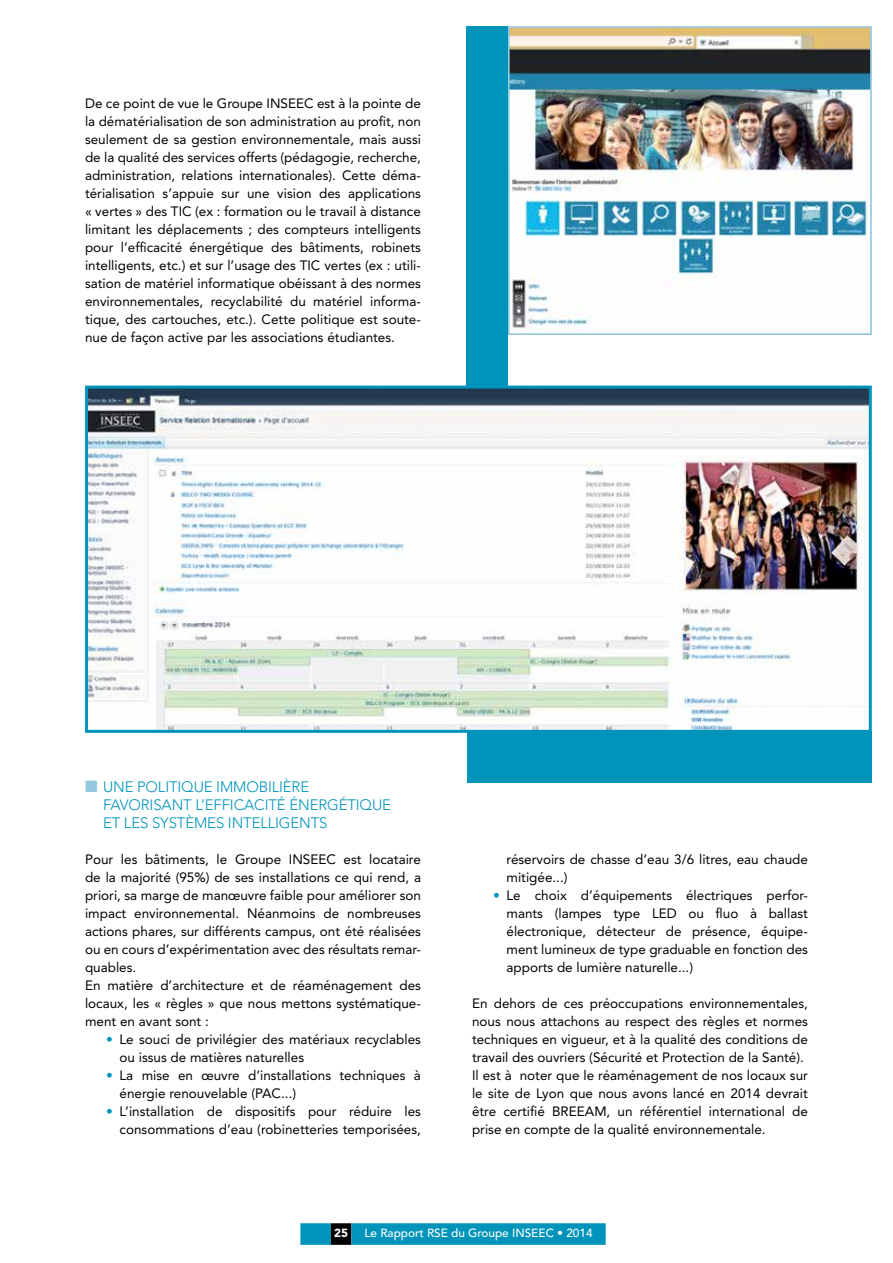
<style>
.page{position:relative;width:893px;height:1263px;background:#fff}
.page>*{position:absolute;margin:0;border:0;box-sizing:border-box;transform-origin:0 0}
.t1{font:300 15px/18px "Avenir LT Std";letter-spacing:-.01em;color:#0094bb}
.t2{font:13.5px/18px "Avenir LT Std";color:#000}
.t3{font:500 11.7px "Avenir LT Std";color:#fff}
.t4{font:900 11.7px "Avenir LT Std";color:#fff}
.s1{color:#95c8dd}
.s2{color:#0094bb}
</style>
<div class="page">
<div style="left:300px;top:1223px;width:31px;height:22px;background:#0094bb"></div>
<div style="left:331px;top:1223px;width:20px;height:22px;background:#000"></div>
<div style="left:351px;top:1223px;width:255px;height:22px;background:#0094bb"></div>
<img style="left:511px;top:29px;width:358px;height:302px">
<div style="left:508px;top:26px;width:364px;height:309px;border:2px solid #95c8dd"></div>
<img style="left:89px;top:390px;width:779px;height:339px">
<div style="left:85px;top:386px;width:787px;height:347px;border:3px solid #0094bb"></div>
<div style="left:467px;top:731px;width:405px;height:52px;background:#0094bb"></div>
<div style="left:467px;top:26px;width:41px;height:360px;background:#0094bb"></div>
<p class="t2" style="left:85px;top:94px;width:337px;text-align:justify">De ce point de vue le Groupe INSEEC est à la pointe de la dématérialisation de son administration au profit, non seulement de sa gestion environnementale, mais aussi de la qualité des services offerts (pédagogie, recherche, administration, relations internationales). Cette déma&shy;térialisation s’appuie sur une vision des applications « vertes » des TIC (ex : formation ou le travail à distance limitant les déplacements ; des compteurs intelligents pour l’efficacité énergétique des bâtiments, robinets intelligents, etc.) et sur l’usage des TIC vertes (ex : utili&shy;sation de matériel informatique obéissant à des normes environnementales, recyclabilité du matériel informa&shy;tique, des cartouches, etc.). Cette politique est soute&shy;nue de façon active par les associations étudiantes.</p>
<p class="t1" style="left:103px;top:778px;width:226px;text-indent:-18px"><span class="s1">■</span> UN E POLITIQUE I MMOBILI ÈRE<br>FAVORISANT L’EFFICACITÉ ÉN ERGÉ</p>
<p class="t1" style="left:347px;top:796px;width:45px">TIQUE</p>
<p class="t1" style="left:103px;top:814px;width:166px">ET LES SYSTÈMES INTELLIG</p>
<p class="t1" style="left:290px;top:814px;width:37px">ENTS</p>
<p class="t2" style="left:85px;top:850px;width:337px">Pour les bâtiments, le Groupe INSEEC est locataire de la majorité (95%) de ses installations ce qui rend, a priori, sa marge de manœuvre faible pour améliorer son impact environnemental. Néanmoins de nombreuses actions phares, sur différents campus, ont été réalisées ou en cours d’expérimentation avec des résultats remar&shy;quables.<br>En matière d’architecture et de réaménagement des locaux, les « règles » que nous mettons systématique&shy;ment en avant sont :</p>
<p class="t2" style="left:120px;top:1030px;width:303px;text-indent:-14px"><span class="s2">•</span> Le souci de privilégier des matériaux recyclables ou issus de matières naturelles</p>
<p class="t2" style="left:120px;top:1066px;width:303px;text-indent:-14px"><span class="s2">•</span> La mise en œuvre d’installations techniques à énergie renouvelable (PAC...)</p>
<p class="t2" style="left:106px;top:1102px;width:316px;text-align:right"><span class="s2">•</span> L’installation de dispositifs pour réduire les consommations d’eau (robinetteries temporisées,</p>
<p class="t2" style="left:506px;top:850px;width:303px">réservoirs de chasse d’eau 3/6 litres, eau chaude mitigée...)</p>
<p class="t2" style="left:506px;top:886px;width:303px;text-align:justify;text-indent:-14px"><span class="s2">•</span> Le choix d’équipements électriques perfor&shy;mants (lampes type LED ou fluo à ballast électronique, détecteur de présence, équipe&shy;ment lumineux de type graduable en fonction des apports de lumière naturelle...)</p>
<p class="t2" style="left:472px;top:994px;width:337px">En dehors de ces préoccupations environnementales, nous nous attachons au respect des règles et normes techniques en vigueur, et à la qualité des conditions de travail des ouvriers (Sécurité et Protection de la Santé).<br>Il est à noter que le réaménagement de nos locaux sur le site de Lyon que nous avons lancé en 2014 devrait être certifié BREEAM, un référentiel international de prise en compte de la qualité environnementale.</p>
<p class="t4" style="left:334px;top:1226px;width:15px">25</p>
<p class="t3" style="left:364px;top:1226px;width:230px">Le Rapport RSE du Groupe INSEEC • 2014</p>
</div>
